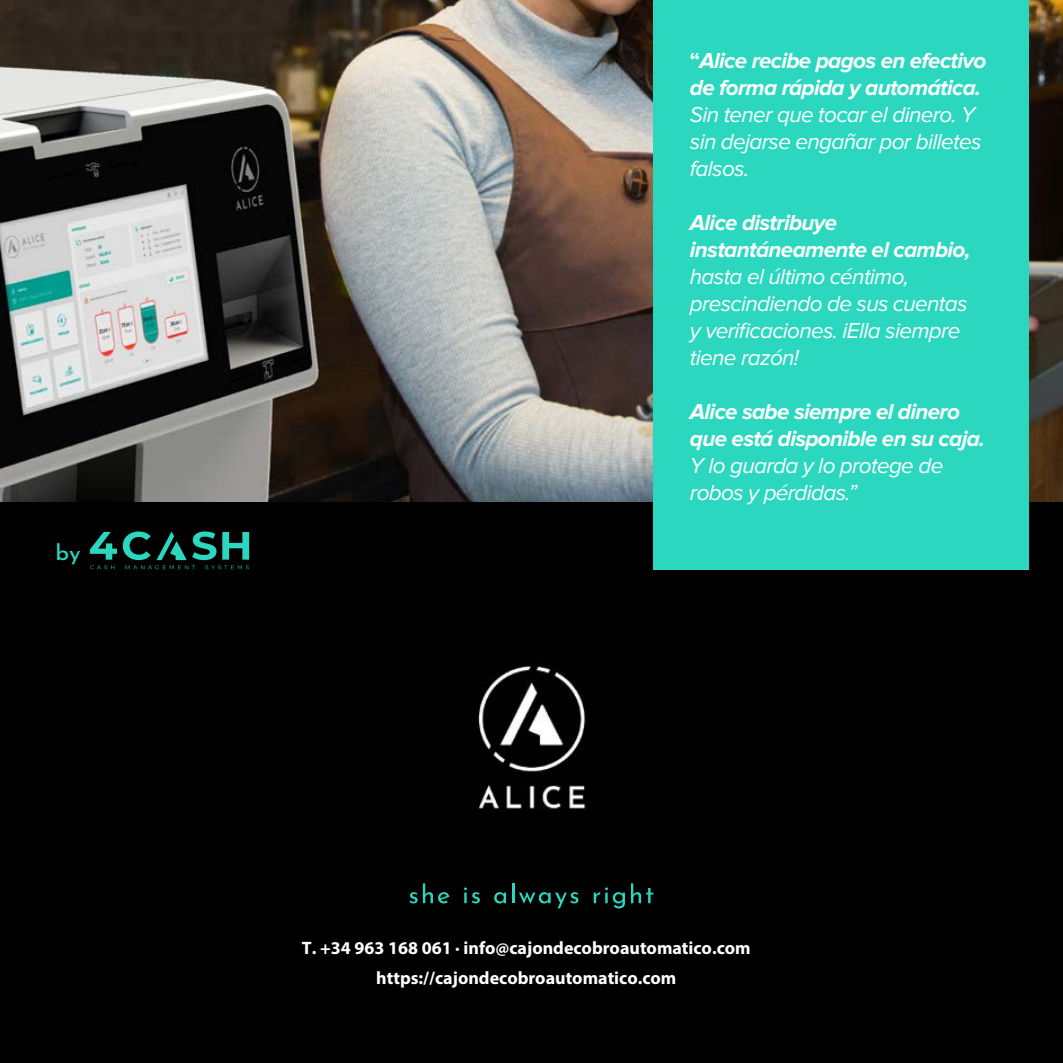
<style>
.page{position:relative;width:1063px;height:1063px;background:#fff}
.page>*{position:absolute;margin:0;border:0;box-sizing:border-box;transform-origin:0 0}
.t1{font:italic 22.5px/27px "Proxima Nova";letter-spacing:-.03em;color:#fff}
.t2{font:italic 700 22.5px/27px "Proxima Nova";letter-spacing:-.03em;color:#fff}
.t3{font:500 21.6px "Josefin Sans";color:#2bd8bf;scale:1.06 1}
.t4{font:700 18px/30.8px "Myriad Pro";color:#fff;text-align:center}
.s1{font-style:normal}
</style>
<div class="page">
<div style="left:0;top:502px;width:1063px;height:561px;background:#000"></div>
<img style="left:0;top:0;width:1063px;height:502px">
<div style="left:653px;top:0;width:376px;height:569px;background:#2bd8bf"></div>
<img style="left:478px;top:665px;width:108px;height:144px">
<svg style="left:410px;top:883px;width:39px;height:20px"></svg>
<svg style="left:464px;top:887px;width:16px;height:16px"></svg>
<svg style="left:494px;top:892px;width:12px;height:11px"></svg>
<hr style="left:512px;top:883px;width:3px;height:20px;background:#2bd8bf">
<svg style="left:519px;top:892px;width:59px;height:16px"></svg>
<svg style="left:594px;top:887px;width:31px;height:22px"></svg>
<svg style="left:631px;top:883px;width:22px;height:20px"></svg>
<svg style="left:90px;top:532px;width:27px;height:37px"></svg>
<svg style="left:123px;top:531px;width:126px;height:38px"></svg>
<p class="t3" style="left:56px;top:536px;width:25px">by</p>
<p class="t2" style="left:690px;top:47px;width:298px"><span class="s1">“</span>Alice recibe pagos en efectivo de forma rápida y automática.</p>
<p class="t1" style="left:690px;top:101px;width:293px">Sin tener que tocar el dinero. Y sin dejarse engañar por billetes falsos.</p>
<p class="t2" style="left:690px;top:209px;width:282px">Alice distribuye instantáneamente el cambio,</p>
<p class="t1" style="left:690px;top:263px;width:279px">hasta el último céntimo, prescindiendo de sus cuentas y verificaciones. iElla siempre tiene razón!</p>
<p class="t2" style="left:690px;top:398px;width:297px">Alice sabe siempre el dinero que está disponible en su caja.</p>
<p class="t1" style="left:690px;top:452px;width:255px">Y lo guarda y lo protege de robos y pérdidas.”</p>
<p class="t4" style="left:302px;top:932px;width:450px">T. +34 963 168 061 · info@cajondecobroautomatico.com https://cajondecobroautomatico.com</p>
</div>
